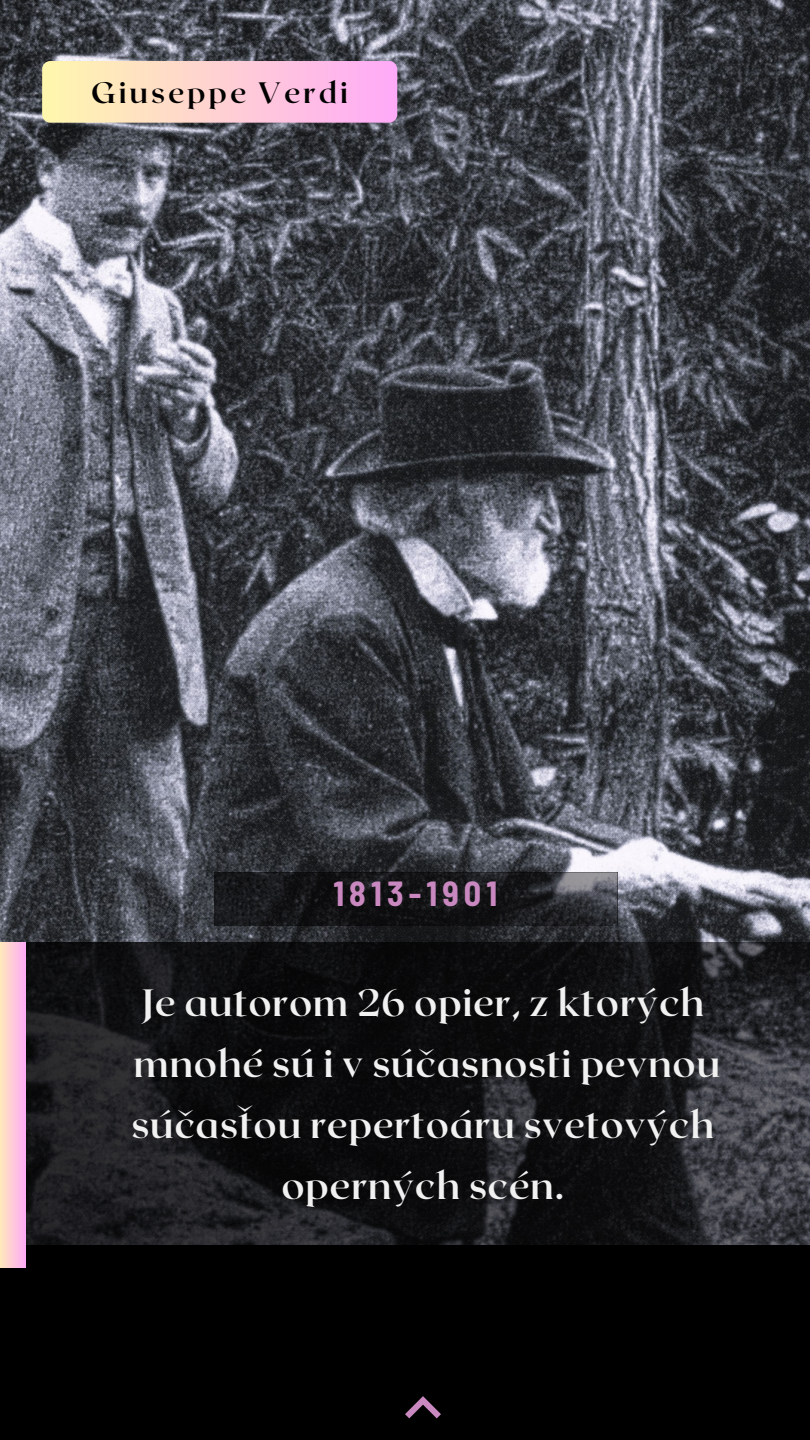
<style>
.page{position:relative;width:810px;height:1440px;background:#fff}
.page>*{position:absolute;margin:0;border:0;box-sizing:border-box;transform-origin:0 0}
.t1{font:700 38px/60.8px "Roxborough CF";letter-spacing:.015em;color:#f1f1f1;text-align:center}
.t2{font:700 semi-condensed 34px "Barlow";letter-spacing:.15em;color:#c989c0}
.t3{font:700 29.5px "Roxborough CF";letter-spacing:.1em;color:#000}
</style>
<div class="page">
<img style="left:0;top:0;width:810px;height:942px">
<svg style="left:26px;top:942px;width:784px;height:303px;background:#18181b"></svg>
<div style="left:0;top:1245px;width:810px;height:195px;background:#000"></div>
<div style="left:0;top:942px;width:26px;height:326px;background:linear-gradient(to right,#ffe8bc,#ffadf5)"></div>
<svg style="left:405px;top:1396px;width:36px;height:22px"></svg>
<svg style="left:214px;top:872px;width:403px;height:54px;background:#1d1e21"></svg>
<div style="left:42px;top:61px;width:355px;height:62px;background:linear-gradient(to right,#fff7ad,#ffaaf8);border-radius:8px"></div>
<p class="t3" style="left:91px;top:74px;width:258px">Giuseppe Verdi</p>
<p class="t2" style="left:333px;top:872px;width:165px">1813-1901</p>
<p class="t1" style="left:141px;top:971px;width:565px">Je autorom 26 opier, z ktorých</p>
<p class="t1" style="left:131px;top:1032px;width:591px">mnohé sú i v súčasnosti pevnou súčasťou repertoáru svetových operných scén.</p>
</div>
